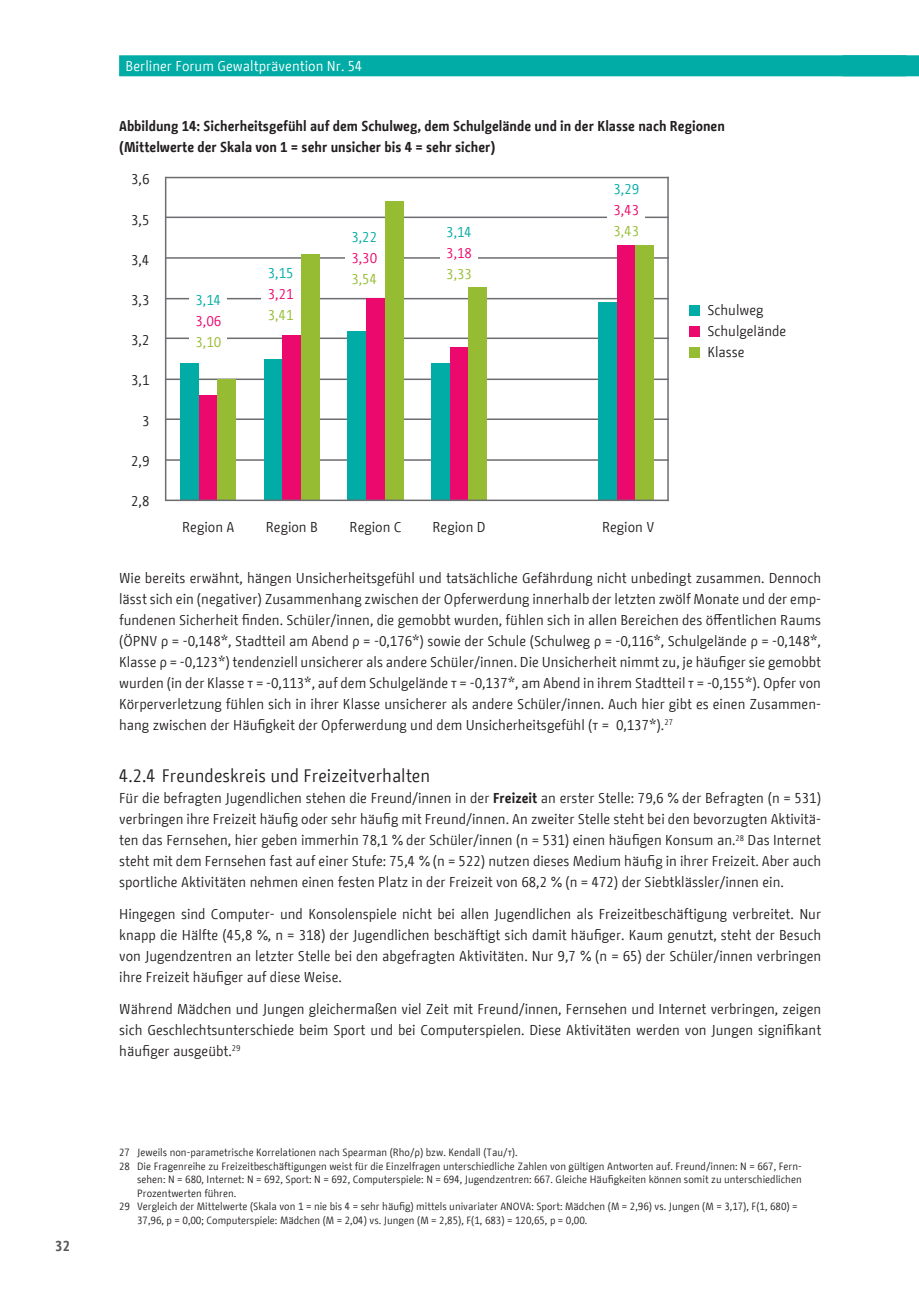
<style>
.page{position:relative;width:919px;height:1289px;background:#fff}
.page>*{position:absolute;margin:0;border:0;box-sizing:border-box;transform-origin:0 0}
.t1{font:18px "BMF Change";color:#231f20}
.t2{font:14.25px/21px "BMF Change";color:#231f20;text-align:justify}
.t3{font:700 14.25px/21px "BMF Change";color:#231f20}
.t4{font:14.25px "BMF Change";color:#fff}
.t5{font:14.25px "BMF Change";color:#00aca5}
.t6{font:14.25px "BMF Change";color:#ec096d}
.t7{font:14.25px "BMF Change";color:#96bc33}
.t8{font:700 14.25px "BMF Change";color:#57585a}
.t9{font:10.5px "BMF Change";color:#231f20}
.s1{font-weight:700}
</style>
<div class="page">
<div style="left:852px;top:55px;width:66px;height:21px;background:#00aca5"></div>
<div style="left:130px;top:55px;width:765px;height:21px;background:#00aca5"></div>
<hr style="left:166px;top:216px;width:502px;height:2px;background:#6c6d70">
<hr style="left:166px;top:257px;width:502px;height:2px;background:#6c6d70">
<hr style="left:166px;top:298px;width:502px;height:1px;background:#6c6d70">
<hr style="left:166px;top:337px;width:502px;height:2px;background:#6c6d70">
<hr style="left:166px;top:378px;width:502px;height:2px;background:#6c6d70">
<hr style="left:166px;top:418px;width:502px;height:2px;background:#6c6d70">
<hr style="left:166px;top:459px;width:502px;height:2px;background:#6c6d70">
<hr style="left:165px;top:177px;width:1px;height:324px;background:#6c6d70">
<hr style="left:667px;top:177px;width:1px;height:324px;background:#6c6d70">
<div style="left:190px;top:284px;width:37px;height:71px;background:#fff"></div>
<div style="left:261px;top:261px;width:42px;height:70px;background:#fff"></div>
<div style="left:345px;top:220px;width:43px;height:70px;background:#fff"></div>
<div style="left:440px;top:220px;width:37px;height:70px;background:#fff"></div>
<div style="left:607px;top:173px;width:38px;height:70px;background:#fff"></div>
<div style="left:180px;top:363px;width:19px;height:137px;background:#00aca5"></div>
<div style="left:264px;top:359px;width:18px;height:141px;background:#00aca5"></div>
<div style="left:347px;top:331px;width:19px;height:169px;background:#00aca5"></div>
<div style="left:431px;top:363px;width:19px;height:137px;background:#00aca5"></div>
<div style="left:598px;top:302px;width:19px;height:198px;background:#00aca5"></div>
<div style="left:199px;top:395px;width:19px;height:105px;background:#ec096d"></div>
<div style="left:282px;top:335px;width:19px;height:165px;background:#ec096d"></div>
<div style="left:366px;top:298px;width:19px;height:202px;background:#ec096d"></div>
<div style="left:450px;top:347px;width:18px;height:153px;background:#ec096d"></div>
<div style="left:617px;top:246px;width:18px;height:254px;background:#ec096d"></div>
<div style="left:218px;top:379px;width:18px;height:121px;background:#96bc33"></div>
<div style="left:301px;top:254px;width:19px;height:246px;background:#96bc33"></div>
<div style="left:385px;top:201px;width:18px;height:299px;background:#96bc33"></div>
<div style="left:468px;top:287px;width:19px;height:213px;background:#96bc33"></div>
<div style="left:635px;top:246px;width:19px;height:254px;background:#96bc33"></div>
<hr style="left:166px;top:177px;width:502px;height:1px;background:#6c6d70">
<hr style="left:166px;top:499px;width:502px;height:2px;background:#6c6d70">
<div style="left:689px;top:305px;width:10px;height:10px;background:#00aca5"></div>
<div style="left:689px;top:326px;width:10px;height:10px;background:#ec096d"></div>
<div style="left:689px;top:347px;width:10px;height:10px;background:#96bc33"></div>
<p class="t8" style="left:55px;top:1235px;width:16px">32</p>
<p class="t4" style="left:125px;top:56px;width:239px">Berliner Forum Gewaltprävention Nr. 54</p>
<p class="t3" style="left:119px;top:116px;width:607px">Abbildung 14: Sicherheitsgefühl auf dem Schulweg, dem Schulgelände und in der Klasse nach Regionen (Mittelwerte der Skala von 1 = sehr unsicher bis 4 = sehr sicher)</p>
<p class="t2" style="left:131px;top:169px;width:20px">3,6</p>
<p class="t2" style="left:131px;top:209px;width:20px">3,5</p>
<p class="t2" style="left:131px;top:249px;width:20px">3,4</p>
<p class="t2" style="left:131px;top:289px;width:20px">3,3</p>
<p class="t2" style="left:131px;top:330px;width:20px">3,2</p>
<p class="t2" style="left:131px;top:370px;width:20px">3,1</p>
<p class="t2" style="left:142px;top:410px;width:9px">3</p>
<p class="t2" style="left:131px;top:450px;width:20px">2,9</p>
<p class="t2" style="left:131px;top:490px;width:20px">2,8</p>
<p class="t5" style="left:613px;top:179px;width:27px">3,29</p>
<p class="t6" style="left:613px;top:200px;width:27px">3,43</p>
<p class="t7" style="left:613px;top:221px;width:27px">3,43</p>
<p class="t5" style="left:446px;top:222px;width:27px">3,14</p>
<p class="t6" style="left:446px;top:243px;width:27px">3,18</p>
<p class="t7" style="left:446px;top:264px;width:27px">3,33</p>
<p class="t5" style="left:351px;top:227px;width:27px">3,22</p>
<p class="t6" style="left:351px;top:248px;width:27px">3,30</p>
<p class="t7" style="left:351px;top:269px;width:27px">3,54</p>
<p class="t5" style="left:268px;top:263px;width:27px">3,15</p>
<p class="t6" style="left:268px;top:284px;width:27px">3,21</p>
<p class="t7" style="left:268px;top:305px;width:27px">3,41</p>
<p class="t5" style="left:195px;top:289px;width:27px">3,14</p>
<p class="t6" style="left:195px;top:311px;width:27px">3,06</p>
<p class="t7" style="left:195px;top:332px;width:27px">3,10</p>
<p class="t2" style="left:707px;top:300px;width:81px;text-align:left">Schulweg<br>Schulgelände<br>Klasse</p>
<p class="t2" style="left:182px;top:517px;width:54px">Region A</p>
<p class="t2" style="left:266px;top:517px;width:54px">Region B</p>
<p class="t2" style="left:349px;top:517px;width:54px">Region C</p>
<p class="t2" style="left:432px;top:517px;width:55px">Region D</p>
<p class="t2" style="left:602px;top:517px;width:54px">Region V</p>
<p class="t2" style="left:119px;top:567px;width:703px">Wie bereits erwähnt, hängen Unsicherheitsgefühl und tatsächliche Gefährdung nicht unbedingt zusammen. Dennoch lässt sich ein (negativer) Zusammenhang zwischen der Opferwerdung innerhalb der letzten zwölf Monate und der emp&shy;fundenen Sicherheit finden. Schüler/innen, die gemobbt wurden, fühlen sich in allen Bereichen des öffentlichen Raums (ÖPNV ρ = -0,148*, Stadtteil am Abend ρ = -0,176*) sowie der Schule (Schulweg ρ = -0,116*, Schulgelände ρ = -0,148*, Klasse ρ = -0,123*) tendenziell unsicherer als andere Schüler/innen. Die Unsicherheit nimmt zu, je häufiger sie gemobbt wurden (in der Klasse τ = -0,113*, auf dem Schulgelände τ = -0,137*, am Abend in ihrem Stadtteil τ = -0,155*). Opfer von Körperverletzung fühlen sich in ihrer Klasse unsicherer als andere Schüler/innen. Auch hier gibt es einen Zusammen&shy;hang zwischen der Häufigkeit der Opferwerdung und dem Unsicherheitsgefühl (τ = 0,137*).<sup>27</sup></p>
<p class="t1" style="left:119px;top:763px;width:313px">4.2.4 Freundeskreis und Freizeitverhalten</p>
<p class="t2" style="left:119px;top:788px;width:703px">Für die befragten Jugendlichen stehen die Freund/innen in der <span class="s1">Freizeit</span> an erster Stelle: 79,6 % der Befragten (n = 531) verbringen ihre Freizeit häufig oder sehr häufig mit Freund/innen. An zweiter Stelle steht bei den bevorzugten Aktivitä&shy;ten das Fernsehen, hier geben immerhin 78,1 % der Schüler/innen (n = 531) einen häufigen Konsum an.<sup>28</sup> Das Internet steht mit dem Fernsehen fast auf einer Stufe: 75,4 % (n = 522) nutzen dieses Medium häufig in ihrer Freizeit. Aber auch sportliche Aktivitäten nehmen einen festen Platz in der Freizeit von 68,2 % (n = 472) der Siebtklässler/innen ein.</p>
<p class="t2" style="left:119px;top:903px;width:703px">Hingegen sind Computer- und Konsolenspiele nicht bei allen Jugendlichen als Freizeitbeschäftigung verbreitet. Nur knapp die Hälfte (45,8 %, n = 318) der Jugendlichen beschäftigt sich damit häufiger. Kaum genutzt, steht der Besuch von Jugendzentren an letzter Stelle bei den abgefragten Aktivitäten. Nur 9,7 % (n = 65) der Schüler/innen verbringen ihre Freizeit häufiger auf diese Weise.</p>
<p class="t2" style="left:119px;top:998px;width:703px">Während Mädchen und Jungen gleichermaßen viel Zeit mit Freund/innen, Fernsehen und Internet verbringen, zeigen sich Geschlechtsunterschiede beim Sport und bei Computerspielen. Diese Aktivitäten werden von Jungen signifikant häufiger ausgeübt.<sup>29</sup></p>
<p class="t9" style="left:119px;top:1144px;width:400px">27 Jeweils non-parametrische Korrelationen nach Spearman (Rho/ρ) bzw. Kendall (Tau/τ).</p>
<p class="t9" style="left:119px;top:1158px;width:684px">28 Die Fragenreihe zu Freizeitbeschäftigungen weist für die Einzelfragen unterschiedliche Zahlen von gültigen Antworten auf. Freund/innen: N = 667, Fern-</p>
<p class="t9" style="left:137px;top:1171px;width:666px">sehen: N = 680, Internet: N = 692, Sport: N = 692, Computerspiele: N = 694, Jugendzentren: 667. Gleiche Häufigkeiten können somit zu unterschiedlichen</p>
<p class="t9" style="left:137px;top:1185px;width:101px">Prozentwerten führen.</p>
<p class="t9" style="left:119px;top:1198px;width:680px">29 Vergleich der Mittelwerte (Skala von 1 = nie bis 4 = sehr häufig) mittels univariater ANOVA: Sport: Mädchen (M = 2,96) vs. Jungen (M = 3,17), F(1, 680) =</p>
<p class="t9" style="left:137px;top:1212px;width:452px">37,96, p = 0,00; Computerspiele: Mädchen (M = 2,04) vs. Jungen (M = 2,85), F(1, 683) = 120,65, p = 0,00.</p>
</div>
